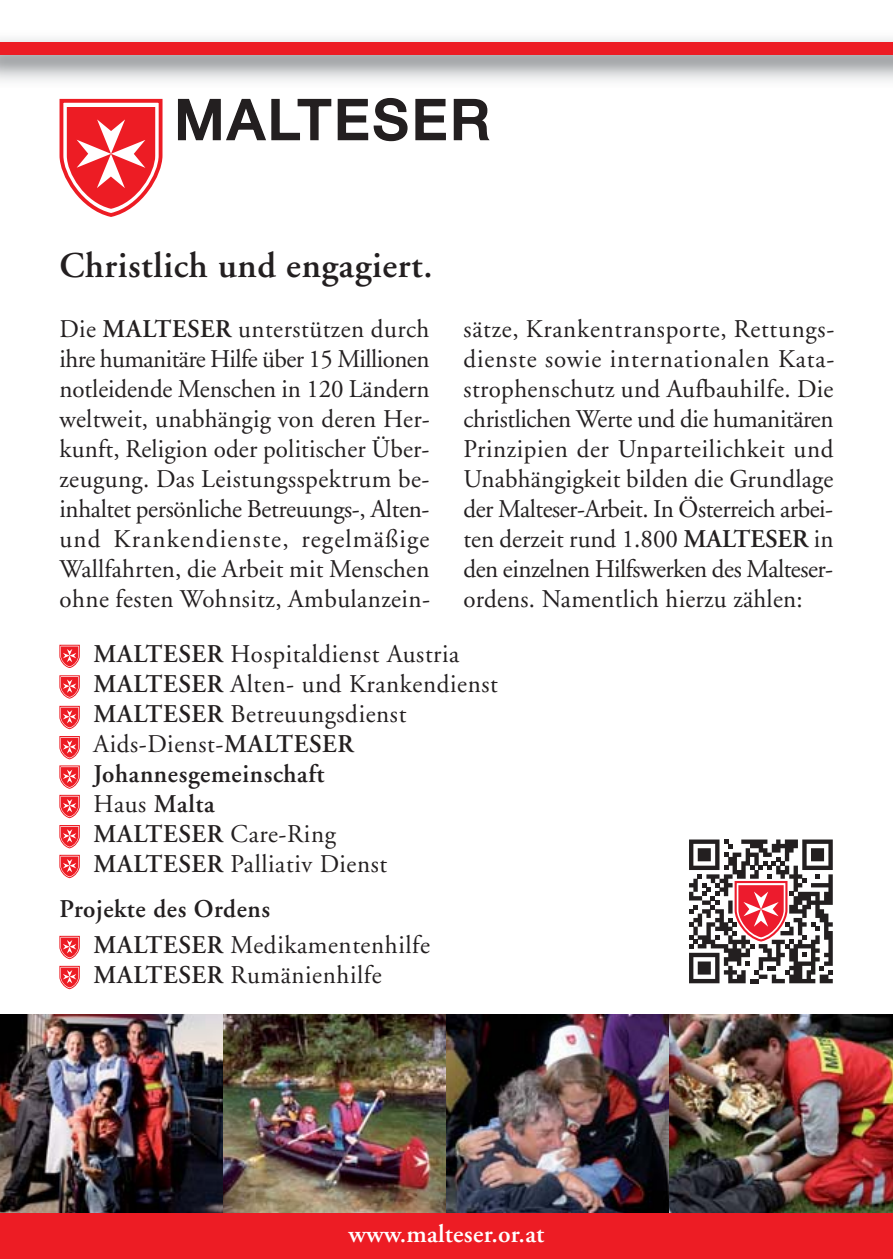
<style>
.page{position:relative;width:893px;height:1259px;background:#fff}
.page>*{position:absolute;margin:0;border:0;box-sizing:border-box;transform-origin:0 0}
.t1{font:600 36px "Adobe Garamond";letter-spacing:.015em;color:#231f20}
.t2{font:25.5px/30px "Adobe Garamond";letter-spacing:.02em;color:#231f20;text-align:justify}
.t3{font:600 25.5px/36px "Adobe Garamond";letter-spacing:.025em;color:#231f20}
.t4{font:600 25.5px "Adobe Garamond";letter-spacing:.01em;color:#fff}
.s1{font-weight:600}
.s2{font-weight:400}
</style>
<div class="page">
<img style="left:0;top:38px;width:893px;height:43px">
<div style="left:0;top:43px;width:893px;height:12px;background:#ed1c24"></div>
<div style="left:0;top:1212px;width:893px;height:47px;background:#ed1c24"></div>
<img style="left:0;top:1015px;width:223px;height:197px">
<img style="left:223px;top:1015px;width:223px;height:197px">
<img style="left:446px;top:1015px;width:224px;height:197px">
<img style="left:670px;top:1015px;width:223px;height:197px">
<svg style="left:60px;top:645px;width:20px;height:23px"></svg>
<svg style="left:60px;top:676px;width:20px;height:22px"></svg>
<svg style="left:60px;top:706px;width:20px;height:23px"></svg>
<svg style="left:60px;top:736px;width:20px;height:23px"></svg>
<svg style="left:60px;top:766px;width:20px;height:22px"></svg>
<svg style="left:60px;top:795px;width:20px;height:23px"></svg>
<svg style="left:60px;top:825px;width:20px;height:23px"></svg>
<svg style="left:60px;top:855px;width:20px;height:23px"></svg>
<svg style="left:60px;top:936px;width:20px;height:23px"></svg>
<svg style="left:60px;top:966px;width:20px;height:23px"></svg>
<svg style="left:689px;top:839px;width:144px;height:144px"></svg>
<svg style="left:178px;top:97px;width:230px;height:45px"></svg>
<svg style="left:415px;top:98px;width:31px;height:43px"></svg>
<svg style="left:453px;top:98px;width:37px;height:43px"></svg>
<svg style="left:60px;top:101px;width:103px;height:116px"></svg>
<h1 class="t1" style="left:59px;top:251px;width:375px">Christlich und engagiert.</h1>
<p class="t2" style="left:60px;top:316px;width:372px">Die <span class="s1">MALTESER</span> unterstützen durch ihre humanitäre Hilfe über 15 Millionen notleidende Menschen in 120 Ländern weltweit, unabhängig von deren Her&shy;kunft, Religion oder politischer Über&shy;zeugung. Das Leistungsspektrum be&shy;in haltet persönliche Betreuungs-, Alten&shy;und Krankendienste, regelmäßige Wallfahrten, die Arbeit mit Menschen ohne festen Wohnsitz, Ambulanzein-</p>
<p class="t2" style="left:463px;top:317px;width:372px">sätze, Krankentransporte, Rettungs&shy;dienste sowie internationalen Kata&shy;strophenschutz und Aufbauhilfe. Die christlichen Werte und die humani tären Prinzipien der Unparteilichkeit und Unabhängigkeit bilden die Grund lage der Malteser-Arbeit. In Österreich arbei - ten derzeit rund 1.800 <span class="s1">MALTESER</span> in den einzelnen Hilfswerken des Mal teser - ordens. Namentlich hierzu zählen:</p>
<p class="t2" style="left:94px;top:641px;width:406px;text-align:left"><span class="s1">MALTESER</span> Hospitaldienst Austria<br><span class="s1">MALTESER</span> Alten- und Krankendienst<br><span class="s1">MALTESER</span> Betreuungsdienst<br>Aids-Dienst-<span class="s1">MALTESER<br>Johannesgemeinschaft<br></span>Haus <span class="s1">Malta<br>MALTESER</span> Care-Ring<br><span class="s1">MALTESER</span> Palliativ Dienst</p>
<p class="t3" style="left:94px;top:893px;width:338px;text-indent:-34px">Projekte des Ordens<br>MALTESER <span class="s2">Medikamentenhilfe</span></p>
<p class="t2" style="left:94px;top:962px;width:290px"><span class="s1">MALTESER</span> Rumänienhilfe</p>
<p class="t4" style="left:348px;top:1223px;width:197px">www.malteser.or.at</p>
</div>
